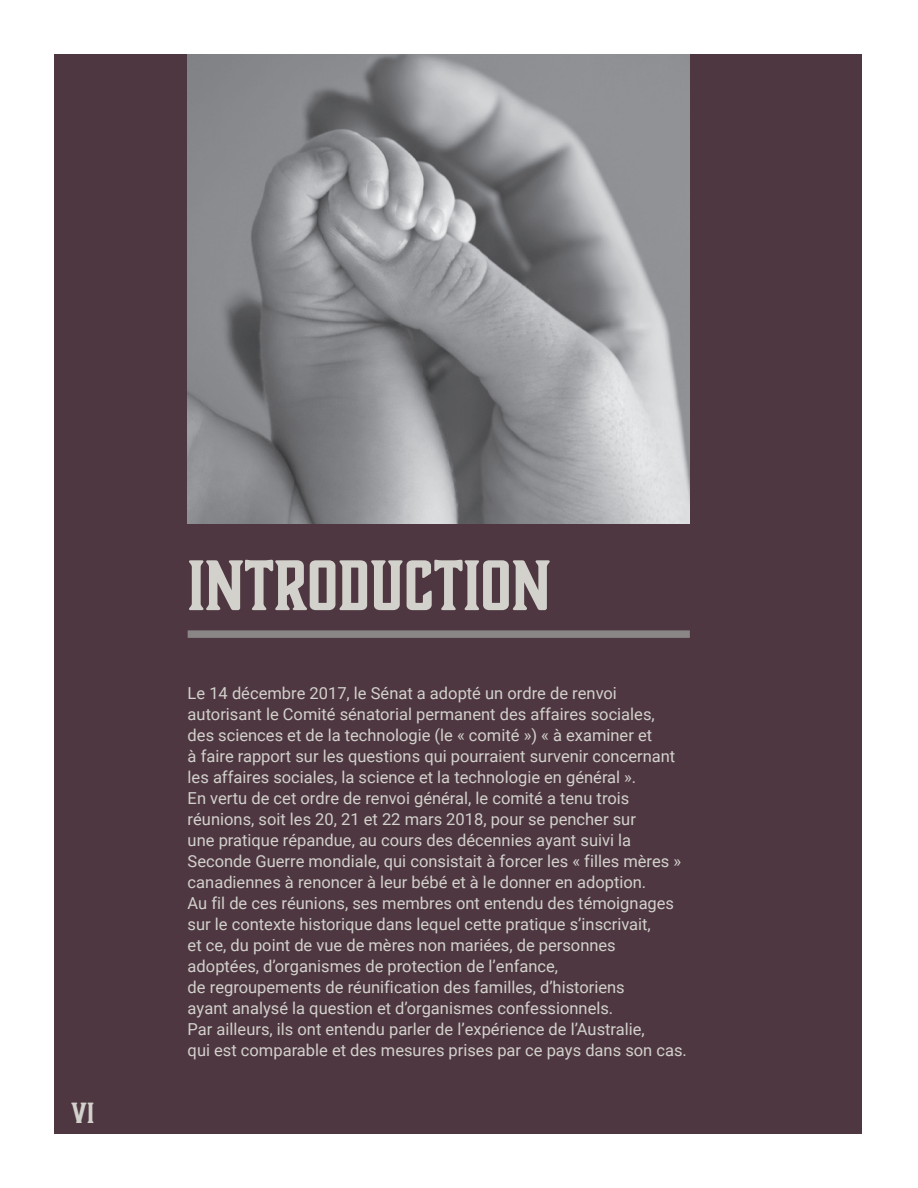
<style>
.page{position:relative;width:918px;height:1188px;background:#fff}
.page>*{position:absolute;margin:0;border:0;box-sizing:border-box;transform-origin:0 0}
.t1{font:700 66px "Boucherie Block";color:#d2d1cc}
.t2{font:700 27px "Boucherie Block";color:#d2d1cc}
.t3{font:16.5px/21px "Roboto";color:#d2d1cc}
</style>
<div class="page">
<div style="left:54px;top:54px;width:808px;height:1080px;background:#4e3741"></div>
<div style="left:188px;top:630px;width:502px;height:8px;background:#898685"></div>
<img style="left:188px;top:54px;width:502px;height:470px">
<h2 class="t2" style="left:71px;top:1095px;width:24px">vi</h2>
<h1 class="t1" style="left:188px;top:542px;width:365px">INTRODUCTION</h1>
<p class="t3" style="left:188px;top:682px;width:501px">Le 14 décembre 2017, le Sénat a adopté un ordre de renvoi autorisant le Comité sénatorial permanent des affaires sociales,<br>des sciences et de la technologie (le « comité ») « à examiner et<br>à faire rapport sur les questions qui pourraient survenir concernant les affaires sociales, la science et la technologie en général ».<br>En vertu de cet ordre de renvoi général, le comité a tenu trois réunions, soit les 20, 21 et 22 mars 2018, pour se pencher sur<br>une pratique répandue, au cours des décennies ayant suivi la Seconde Guerre mondiale, qui consistait à forcer les « filles mères » canadiennes à renoncer à leur bébé et à le donner en adoption.<br>Au fil de ces réunions, ses membres ont entendu des témoignages sur le contexte historique dans lequel cette pratique s’inscrivait,<br>et ce, du point de vue de mères non mariées, de personnes adoptées, d’organismes de protection de l’enfance,<br>de regroupements de réunification des familles, d’historiens<br>ayant analysé la question et d’organismes confessionnels.<br>Par ailleurs, ils ont entendu parler de l’expérience de l’Australie,<br>qui est comparable et des mesures prises par ce pays dans son cas.</p>
</div>
